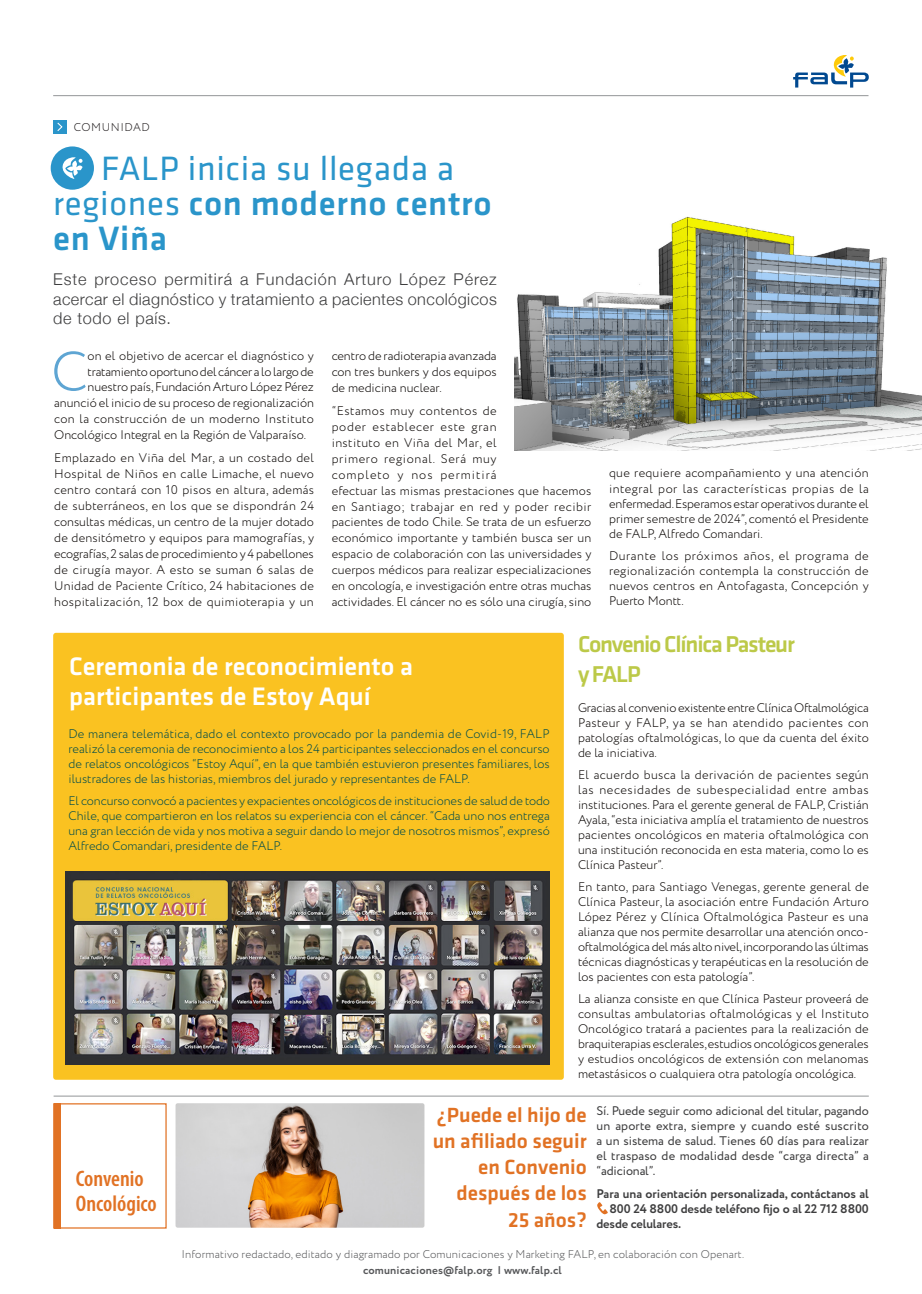
<style>
.page{position:relative;width:922px;height:1294px;background:#fff}
.page>*{position:absolute;margin:0;border:0;box-sizing:border-box;transform-origin:0 0}
.t1{font:300 55.38px "Circe";color:#5ea5d3}
.t2{font:35px/35px "Klavika";letter-spacing:.02em;color:#2a95ca}
.t3{font:500 26.25px/30px "Klavika";color:#fff}
.t4{font:500 23.75px/30px "Klavika";letter-spacing:-.05em;color:#bcc948}
.t5{font:600 condensed 22.5px "Myriad Pro";color:#e17224}
.t6{font:500 21.25px/26.2px "Klavika";color:#e17224;text-align:right}
.t7{font:300 16.25px/19.5px "Helvetica Neue";letter-spacing:.03em;color:#3e3e3f;text-align:justify}
.t8{font:300 12.5px/15px "Circe";color:#0c0806;text-align:justify}
.t9{font:300 12.5px/15px "Circe";color:#004c4c;text-align:justify}
.t10{font:12.5px/15px "Circe";letter-spacing:.01em;color:#3e3e3f;text-align:justify}
.t11{font:700 12.5px "Circe";letter-spacing:-.01em;color:#3e3e3f}
.t12{font:300 12.5px "Circe";letter-spacing:.03em;color:#0c0806}
.t13{font:300 11.25px "Circe";letter-spacing:.01em;color:#57585a}
.t14{font:700 11.25px "Circe";letter-spacing:.01em;color:#57585a}
.t15{font:300 11.25px "Circe";letter-spacing:.05em;color:#231f20}
.s1{font-weight:500}
</style>
<div class="page">
<div style="left:53px;top:632px;width:510px;height:447px;background:#fac221;border-radius:3px"></div>
<svg style="left:793px;top:55px;width:75px;height:33px"></svg>
<hr style="left:53px;top:95px;width:815px;height:1px;background:#939598">
<div style="left:53px;top:120px;width:14px;height:14px;background:#2a95ca"></div>
<svg style="left:57px;top:122px;width:6px;height:9px"></svg>
<div style="left:51px;top:146px;width:43px;height:44px;background:#2a95ca;border-radius:50%"></div>
<div style="left:54px;top:1103px;width:7px;height:125px;background:#e17224"></div>
<div style="left:53px;top:1103px;width:114px;height:125px;border:1px solid #e17224"></div>
<img style="left:175px;top:1103px;width:249px;height:124px">
<hr style="left:54px;top:1095px;width:814px;height:1px;background:#939598">
<svg style="left:597px;top:1202px;width:11px;height:12px"></svg>
<img style="left:66px;top:871px;width:483px;height:193px">
<img style="left:514px;top:216px;width:407px;height:234px">
<svg style="left:62px;top:157px;width:21px;height:22px"></svg>
<div style="left:530px;top:257px;width:44px;height:20px;background:#fff"></div>
<p class="t15" style="left:74px;top:120px;width:77px">COMUNIDAD</p>
<p class="t2" style="left:53px;top:151px;width:440px;text-indent:48px">FALP inicia su llegada a regiones <span class="s1">con moderno centro en Viña</span></p>
<p class="t7" style="left:53px;top:269px;width:445px">Este proceso permitirá a Fundación Arturo López Pérez acercar el diagnóstico y tratamiento a pacientes oncológicos de todo el país.</p>
<p class="t1" style="left:51px;top:335px;width:38px">C</p>
<p class="t8" style="left:88px;top:349px;width:228px">on el objetivo de acercar el diagnóstico y</p>
<p class="t8" style="left:331px;top:348px;width:166px;line-height:15.9px">centro de radioterapia avanzada con tres bunkers y dos equipos de medicina nuclear.</p>
<p class="t8" style="left:331px;top:403px;width:261px;line-height:15.9px;text-align:left">“Estamos muy contentos de<br>poder establecer este gran<br>instituto en Viña del Mar, el<br>primero regional. Será muy<br>completo y nos permitirá<br>efectuar las mismas prestaciones que hacemos en Santiago; trabajar en red y poder recibir pacientes de todo Chile. Se trata de un esfuerzo económico importante y también busca ser un espacio de colaboración con las universidades y cuerpos médicos para realizar especializaciones en oncología, e investigación entre otras muchas actividades. El cáncer no es sólo una cirugía, sino</p>
<p class="t8" style="left:88px;top:364px;width:228px">tratamiento oportuno del cáncer a lo largo de</p>
<p class="t8" style="left:88px;top:379px;width:228px">nuestro país, Fundación Arturo López Pérez</p>
<p class="t8" style="left:54px;top:395px;width:261px">anunció el inicio de su proceso de regionalización</p>
<p class="t12" style="left:54px;top:410px;width:261px">con la construcción de un moderno Instituto</p>
<p class="t8" style="left:54px;top:427px;width:253px">Oncológico Integral en la Región de Valparaíso.</p>
<p class="t8" style="left:54px;top:449px;width:261px;line-height:16px">Emplazado en Viña del Mar, a un costado del Hospital de Niños en calle Limache, el nuevo centro contará con 10 pisos en altura, además de subterráneos, en los que se dispondrán 24 consultas médicas, un centro de la mujer dotado de densitómetro y equipos para mamografías, y ecografías, 2 salas de procedimiento y 4 pabellones de cirugía mayor. A esto se suman 6 salas de Unidad de Paciente Crítico, 24 habitaciones de hospitalización, 12 box de quimioterapia y un</p>
<p class="t8" style="left:609px;top:466px;width:261px">que requiere acompañamiento y una atención integral por las características propias de la enfermedad. Esperamos estar operativos durante el primer semestre de 2024”, comentó el Presidente de FALP, Alfredo Comandari.</p>
<p class="t8" style="left:609px;top:548px;width:261px">Durante los próximos años, el programa de regionalización contempla la construcción de nuevos centros en Antofagasta, Concepción y Puerto Montt.</p>
<p class="t3" style="left:69px;top:651px;width:345px">Ceremonia de reconocimiento a participantes de Estoy Aquí</p>
<p class="t9" style="left:68px;top:726px;width:482px">De manera telemática, dado el contexto provocado por la pandemia de Covid-19, FALP realizó la ceremonia de reconocimiento a los 24 participantes seleccionados en el concurso de relatos oncológicos “Estoy Aquí”, en la que también estuvieron presentes familiares, los ilustradores de las historias, miembros del jurado y representantes de FALP.</p>
<p class="t9" style="left:68px;top:793px;width:483px">El concurso convocó a pacientes y expacientes oncológicos de instituciones de salud de todo Chile, que compartieron en los relatos su experiencia con el cáncer. “Cada uno nos entrega una gran lección de vida y nos motiva a seguir dando lo mejor de nosotros mismos”, expresó Alfredo Comandari, presidente de FALP.</p>
<p class="t4" style="left:578px;top:629px;width:218px">Convenio Clínica Pasteur y FALP</p>
<p class="t8" style="left:578px;top:700px;width:292px">Gracias al convenio existente entre Clínica Oftalmológica Pasteur y FALP, ya se han atendido pacientes con patologías oftalmológicas, lo que da cuenta del éxito de la iniciativa.</p>
<p class="t8" style="left:578px;top:767px;width:292px">El acuerdo busca la derivación de pacientes según las necesidades de subespecialidad entre ambas instituciones. Para el gerente general de FALP, Cristián Ayala, “esta iniciativa amplía el tratamiento de nuestros pacientes oncológicos en materia oftalmológica con una institución reconocida en esta materia, como lo es Clínica Pasteur”.</p>
<p class="t8" style="left:578px;top:879px;width:292px">En tanto, para Santiago Venegas, gerente general de Clínica Pasteur, la asociación entre Fundación Arturo López Pérez y Clínica Oftalmológica Pasteur es una alianza que nos permite desarrollar una atención onco&shy;oftalmológica del más alto nivel, incorporando las últimas técnicas diagnósticas y terapéuticas en la resolución de los pacientes con esta patología”.</p>
<p class="t8" style="left:578px;top:991px;width:292px">La alianza consiste en que Clínica Pasteur proveerá de consultas ambulatorias oftalmológicas y el Instituto Oncológico tratará a pacientes para la realización de braquiterapias esclerales, estudios oncológicos generales y estudios oncológicos de extensión con melanomas metastásicos o cualquiera otra patología oncológica.</p>
<p class="t5" style="left:76px;top:1166px;width:69px">Convenio</p>
<p class="t5" style="left:76px;top:1191px;width:82px">Oncológico</p>
<p class="t6" style="left:432px;top:1101px;width:156px">¿Puede el hijo de un afiliado seguir en Convenio después de los<br>25 años?</p>
<p class="t10" style="left:596px;top:1103px;width:274px">Sí. Puede seguir como adicional del titular, pagando un aporte extra, siempre y cuando esté suscrito a un sistema de salud. Tienes 60 días para realizar el traspaso de modalidad desde “carga directa” a “adicional”.</p>
<p class="t11" style="left:596px;top:1184px;width:274px">Para una orientación personalizada, contáctanos al</p>
<p class="t11" style="left:609px;top:1199px;width:261px">800 24 8800 desde teléfono fijo o al 22 712 8800</p>
<p class="t11" style="left:596px;top:1214px;width:86px">desde celulares.</p>
<p class="t13" style="left:181px;top:1246px;width:564px">Informativo redactado, editado y diagramado por Comunicaciones y Marketing FALP, en colaboración con Openart.</p>
<p class="t14" style="left:363px;top:1262px;width:200px">comunicaciones@falp.org | www.falp.cl</p>
</div>
